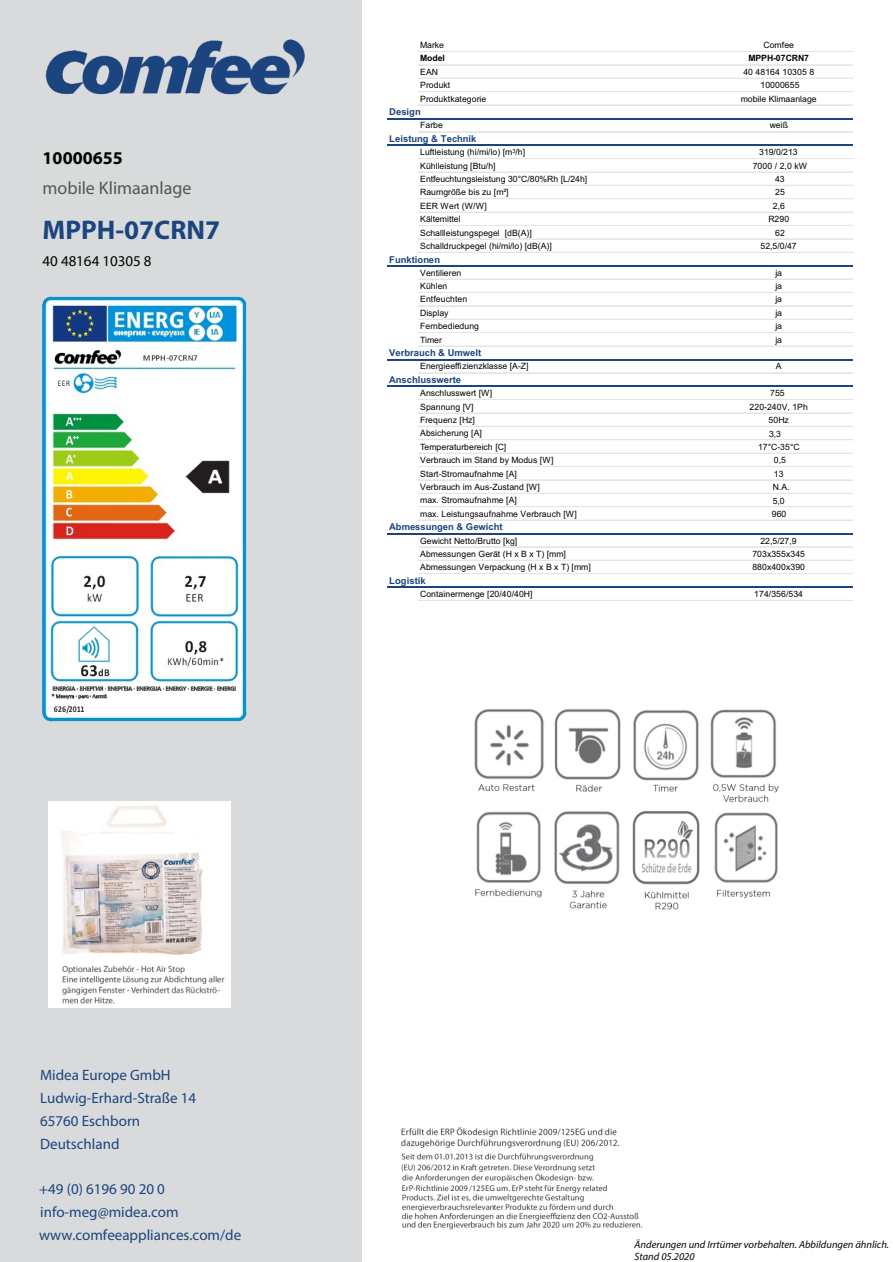
<style>
.page{position:relative;width:893px;height:1262px;background:#fff}
.page>*{position:absolute;margin:0;border:0;box-sizing:border-box;transform-origin:0 0}
.t1{font:700 27px "Myriad Pro";color:#1c457f}
.t2{font:18px "Myriad Pro";color:#555656}
.t3{font:700 18px "Myriad Pro";color:#000602}
.t4{font:15px/22.8px "Myriad Pro";color:#1c457f}
.t5{font:15px "Myriad Pro";color:#000602}
.t6{font:italic 10.5px/11.7px "Myriad Pro";color:#000602}
.t7{font:700 9.45px "Arial";color:#1c447f}
.t8{font:8.7px "Arial";color:#000}
.t9{font:8.7px "Arial";color:#000}
.t10{font:700 8.7px "Arial";color:#000}
.s1{font-style:inherit}
</style>
<div class="page">
<div style="left:0;top:0;width:361px;height:1262px;background:#d8dadb"></div>
<hr style="left:418px;top:51px;width:434px;height:1px;background:#e5e5e5">
<hr style="left:418px;top:64px;width:434px;height:1px;background:#e5e5e5">
<hr style="left:418px;top:65px;width:434px;height:1px;background:#e5e5e5">
<hr style="left:418px;top:78px;width:434px;height:1px;background:#e5e5e5">
<hr style="left:418px;top:91px;width:434px;height:1px;background:#e5e5e5">
<hr style="left:418px;top:105px;width:434px;height:1px;background:#e5e5e5">
<hr style="left:387px;top:118px;width:465px;height:1px;background:#1c447f">
<hr style="left:418px;top:131px;width:434px;height:1px;background:#e5e5e5">
<hr style="left:418px;top:132px;width:434px;height:1px;background:#e5e5e5">
<hr style="left:387px;top:145px;width:465px;height:1px;background:#1c447f">
<hr style="left:418px;top:158px;width:434px;height:1px;background:#e5e5e5">
<hr style="left:418px;top:172px;width:434px;height:1px;background:#e5e5e5">
<hr style="left:418px;top:185px;width:434px;height:1px;background:#e5e5e5">
<hr style="left:418px;top:198px;width:434px;height:1px;background:#e5e5e5">
<hr style="left:418px;top:199px;width:434px;height:1px;background:#e5e5e5">
<hr style="left:418px;top:212px;width:434px;height:1px;background:#e5e5e5">
<hr style="left:418px;top:225px;width:434px;height:1px;background:#e5e5e5">
<hr style="left:418px;top:238px;width:434px;height:1px;background:#e5e5e5">
<hr style="left:418px;top:239px;width:434px;height:1px;background:#e5e5e5">
<hr style="left:418px;top:252px;width:434px;height:1px;background:#e5e5e5">
<hr style="left:387px;top:265px;width:465px;height:2px;background:#1c447f">
<hr style="left:418px;top:279px;width:434px;height:1px;background:#e5e5e5">
<hr style="left:418px;top:292px;width:434px;height:1px;background:#e5e5e5">
<hr style="left:418px;top:305px;width:434px;height:1px;background:#e5e5e5">
<hr style="left:418px;top:306px;width:434px;height:1px;background:#e5e5e5">
<hr style="left:418px;top:319px;width:434px;height:1px;background:#e5e5e5">
<hr style="left:418px;top:332px;width:434px;height:1px;background:#e5e5e5">
<hr style="left:418px;top:346px;width:434px;height:1px;background:#e5e5e5">
<hr style="left:387px;top:359px;width:465px;height:1px;background:#1c447f">
<hr style="left:418px;top:372px;width:434px;height:1px;background:#e5e5e5">
<hr style="left:387px;top:386px;width:465px;height:1px;background:#1c447f">
<hr style="left:418px;top:399px;width:434px;height:1px;background:#e5e5e5">
<hr style="left:418px;top:412px;width:434px;height:1px;background:#e5e5e5">
<hr style="left:418px;top:413px;width:434px;height:1px;background:#e5e5e5">
<hr style="left:418px;top:426px;width:434px;height:1px;background:#e5e5e5">
<hr style="left:418px;top:439px;width:434px;height:1px;background:#e5e5e5">
<hr style="left:418px;top:453px;width:434px;height:1px;background:#e5e5e5">
<hr style="left:418px;top:466px;width:434px;height:1px;background:#e5e5e5">
<hr style="left:418px;top:479px;width:434px;height:1px;background:#e5e5e5">
<hr style="left:418px;top:480px;width:434px;height:1px;background:#e5e5e5">
<hr style="left:418px;top:493px;width:434px;height:1px;background:#e5e5e5">
<hr style="left:418px;top:506px;width:434px;height:1px;background:#e5e5e5">
<hr style="left:418px;top:520px;width:434px;height:1px;background:#e5e5e5">
<hr style="left:387px;top:533px;width:465px;height:1px;background:#1c447f">
<hr style="left:418px;top:546px;width:434px;height:1px;background:#e5e5e5">
<hr style="left:418px;top:560px;width:434px;height:1px;background:#e5e5e5">
<hr style="left:418px;top:573px;width:434px;height:1px;background:#e5e5e5">
<hr style="left:387px;top:586px;width:465px;height:2px;background:#1c447f">
<hr style="left:418px;top:600px;width:434px;height:1px;background:#e5e5e5">
<img style="left:43px;top:296px;width:203px;height:426px">
<img style="left:45px;top:0;width:317px;height:190px">
<img style="left:49px;top:801px;width:181px;height:206px">
<img style="left:474px;top:708px;width:305px;height:202px">
<img style="left:400px;top:1127px;width:243px;height:103px">
<h2 class="t3" style="left:43px;top:150px;width:82px">10000655</h2>
<h2 class="t2" style="left:43px;top:180px;width:151px">mobile Klimaanlage</h2>
<h1 class="t1" style="left:42px;top:218px;width:179px">MPPH-07CRN7</h1>
<h3 class="t5" style="left:43px;top:254px;width:110px">40 48164 10305 8</h3>
<p class="t8" style="left:420px;top:42px;width:25px">Marke</p>
<p class="t8" style="left:763px;top:42px;width:32px">Comfee</p>
<p class="t10" style="left:420px;top:55px;width:26px">Model</p>
<p class="t10" style="left:748px;top:55px;width:62px">MPPH-07CRN7</p>
<p class="t8" style="left:420px;top:69px;width:19px">EAN</p>
<p class="t8" style="left:743px;top:69px;width:72px">40 48164 10305 8</p>
<p class="t8" style="left:420px;top:82px;width:32px">Produkt</p>
<p class="t8" style="left:760px;top:82px;width:41px">10000655</p>
<p class="t8" style="left:420px;top:95px;width:67px">Produktkategorie</p>
<p class="t8" style="left:740px;top:95px;width:77px">mobile Klimaanlage</p>
<p class="t7" style="left:389px;top:108px;width:33px">Design</p>
<p class="t8" style="left:420px;top:122px;width:24px">Farbe</p>
<p class="t8" style="left:769px;top:122px;width:20px">weiß</p>
<p class="t7" style="left:389px;top:135px;width:89px">Leistung &amp; Technik</p>
<p class="t8" style="left:420px;top:149px;width:106px">Luftleistung (hi/mi/lo) [m<sup>3</sup>/h]</p>
<p class="t9" style="left:759px;top:146px;width:40px">319<span class="s1">/0/</span>213</p>
<p class="t8" style="left:420px;top:162px;width:77px">Kühlleistung [Btu/h]</p>
<p class="t8" style="left:752px;top:162px;width:56px">7000 / 2,0 kW</p>
<p class="t8" style="left:420px;top:176px;width:169px">Entfeucht<span class="s1">ung</span>sleistung 30°C/80%Rh [L/24h]</p>
<p class="t9" style="left:775px;top:173px;width:11px">43</p>
<p class="t8" style="left:420px;top:189px;width:90px">Raumgröße bis zu [m²]</p>
<p class="t8" style="left:775px;top:189px;width:11px">25</p>
<p class="t8" style="left:420px;top:202px;width:68px">EER Wert (W/W]</p>
<p class="t8" style="left:772px;top:202px;width:14px">2,6</p>
<p class="t8" style="left:420px;top:216px;width:42px">K<span class="s1">älte</span>mittel</p>
<p class="t8" style="left:768px;top:216px;width:22px">R290</p>
<p class="t8" style="left:420px;top:229px;width:113px">Schallleistungspegel [dB(A)]</p>
<p class="t8" style="left:775px;top:229px;width:11px">62</p>
<p class="t8" style="left:420px;top:242px;width:133px">Schalldruckpegel (hi/mi/lo) [dB(A)]</p>
<p class="t8" style="left:760px;top:243px;width:38px">52,<span class="s1">5</span>/0/47</p>
<p class="t7" style="left:389px;top:256px;width:52px">Funktionen</p>
<p class="t8" style="left:420px;top:269px;width:43px">Ventilieren</p>
<p class="t8" style="left:775px;top:269px;width:8px">ja</p>
<p class="t8" style="left:420px;top:283px;width:29px">Kühlen</p>
<p class="t8" style="left:775px;top:283px;width:8px">ja</p>
<p class="t8" style="left:420px;top:296px;width:48px">Entfeuchten</p>
<p class="t8" style="left:775px;top:296px;width:8px">ja</p>
<p class="t8" style="left:420px;top:309px;width:30px">Display</p>
<p class="t8" style="left:775px;top:309px;width:8px">ja</p>
<p class="t8" style="left:420px;top:323px;width:60px">Fernbediedung</p>
<p class="t8" style="left:775px;top:323px;width:8px">ja</p>
<p class="t8" style="left:420px;top:336px;width:23px">Timer</p>
<p class="t8" style="left:775px;top:336px;width:8px">ja</p>
<p class="t7" style="left:389px;top:349px;width:93px">Verbrauch &amp; Umwelt</p>
<p class="t8" style="left:420px;top:363px;width:110px">Energieeffizienzklasse [A-Z]</p>
<p class="t8" style="left:776px;top:363px;width:7px">A</p>
<p class="t7" style="left:389px;top:376px;width:73px">Anschlusswerte</p>
<p class="t8" style="left:420px;top:390px;width:74px">Anschlusswert [W]</p>
<p class="t9" style="left:770px;top:387px;width:16px">755</p>
<p class="t8" style="left:420px;top:403px;width:55px">Spannung [V]</p>
<p class="t8" style="left:749px;top:403px;width:60px">220-240V, 1Ph</p>
<p class="t8" style="left:420px;top:416px;width:56px">Frequenz [Hz]</p>
<p class="t8" style="left:768px;top:416px;width:22px">50Hz</p>
<p class="t8" style="left:420px;top:430px;width:63px">Absicherung [A]</p>
<p class="t9" style="left:769px;top:427px;width:14px">3,3</p>
<p class="t8" style="left:420px;top:443px;width:88px">Temperaturbereich [C]</p>
<p class="t8" style="left:758px;top:443px;width:43px">17°C-35°C</p>
<p class="t8" style="left:420px;top:457px;width:135px">Verbrauch im Stand by Modus [W]</p>
<p class="t8" style="left:773px;top:457px;width:14px">0,5</p>
<p class="t8" style="left:420px;top:470px;width:98px">Start-Stromaufnahme [A]</p>
<p class="t9" style="left:773px;top:468px;width:11px">13</p>
<p class="t8" style="left:420px;top:483px;width:121px">Verbrauch im Aus-Zustand [W]</p>
<p class="t9" style="left:772px;top:481px;width:18px">N.A.</p>
<p class="t8" style="left:420px;top:497px;width:98px">max. Stromaufnahme [A]</p>
<p class="t9" style="left:772px;top:494px;width:14px">5,0</p>
<p class="t8" style="left:420px;top:510px;width:158px">max. Leistungsaufnahme Verbrauch [W]</p>
<p class="t9" style="left:771px;top:508px;width:16px">960</p>
<p class="t7" style="left:389px;top:523px;width:115px">Abmessungen &amp; Gewicht</p>
<p class="t8" style="left:420px;top:537px;width:99px">Gewicht Netto/Brutto [kg]</p>
<p class="t8" style="left:760px;top:537px;width:38px">2<span class="s1">2</span>,5/2<span class="s1">7</span>,<span class="s1">9</span></p>
<p class="t8" style="left:420px;top:550px;width:147px">Abmessungen Gerät (H x B x T) [mm]</p>
<p class="t8" style="left:752px;top:550px;width:54px">703x355x345</p>
<p class="t8" style="left:420px;top:564px;width:172px">Abmessungen Verpackung (H x B x T) [mm]</p>
<p class="t8" style="left:752px;top:564px;width:54px">880x400x390</p>
<p class="t7" style="left:389px;top:577px;width:38px">Logistik</p>
<p class="t8" style="left:420px;top:590px;width:114px">Containermenge [20/40/40H]</p>
<p class="t8" style="left:754px;top:590px;width:50px">174/356/534</p>
<h3 class="t4" style="left:40px;top:1063px;width:157px">Midea Europe GmbH<br>Ludwig-Erhard-Straße 14<br>65760 Eschborn<br>Deutschland</h3>
<h3 class="t4" style="left:39px;top:1177px;width:203px">+49 (0) 6196 90 20 0 info-meg@midea.com www.comfeeappliances.com/de</h3>
<p class="t6" style="left:634px;top:1239px;width:256px">Änderungen und Irrtümer vorbehalten. Abbildungen ähnlich.<br>Stand 05.2020</p>
</div>
